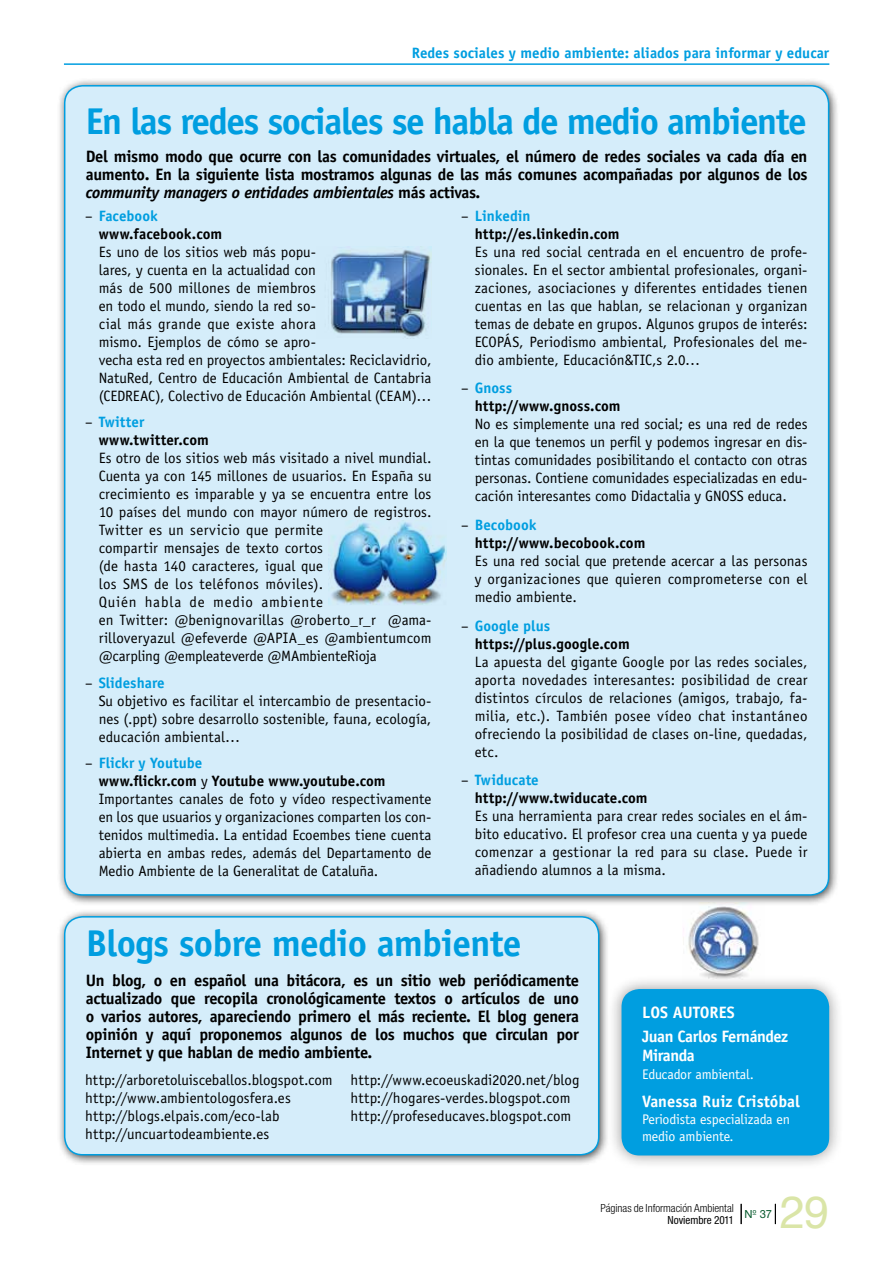
<style>
.page{position:relative;width:893px;height:1263px;background:#fff}
.page>*{position:absolute;margin:0;border:0;box-sizing:border-box;transform-origin:0 0}
.t1{font:45px "Helvetica";color:#dae5a7}
.t2{font:700 37.35px "Officina Sans Std";letter-spacing:-.04em;color:#009ee0}
.t3{font:700 37.35px "Officina Sans Std";letter-spacing:-.02em;color:#009ee0}
.t4{font:700 16.5px/18px "Officina Sans Std";letter-spacing:-.02em;color:#000;text-align:justify}
.t5{font:700 16.5px/23.7px "Officina Sans Std";letter-spacing:-.02em;color:#fff}
.t6{font:700 16.5px "Officina Sans Std";color:#fff}
.t7{font:15px/18px "Officina Sans Std";color:#000}
.t8{font:700 15px/18px "Officina Sans Std";letter-spacing:.005em;color:#000}
.t9{font:700 15px "Officina Sans Std";color:#009ee0}
.t10{font:13.95px/16.8px "Officina Sans Std";letter-spacing:-.01em;color:#fff}
.t11{font:12px "NH47";color:#000}
.t12{font:12px "NH57";color:#000}
.t13{font:12px "NH55";color:#005628}
.s1{font-style:italic}
.s2{font-weight:400}
.s3{color:#009ee0}
.s4{font-weight:700;color:#009ee0}
.s5{font-weight:700}
</style>
<div class="page">
<hr style="left:64px;top:63px;width:765px;height:2px;background:#009ee0">
<svg style="left:741px;top:1204px;width:1px;height:20px"></svg>
<svg style="left:775px;top:1204px;width:1px;height:20px"></svg>
<div style="left:607px;top:974px;width:236px;height:195px;background:#000;opacity:.4"></div>
<div style="left:621px;top:989px;width:208px;height:166px;background:#009ee0;border-radius:18px"></div>
<div style="left:56px;top:77px;width:783px;height:828px;background:#000;opacity:.75"></div>
<div style="left:65px;top:86px;width:764px;height:809px;background:#d5edfa;border-radius:18px"></div>
<div style="left:56px;top:908px;width:553px;height:258px;background:#000;opacity:.75"></div>
<div style="left:65px;top:917px;width:534px;height:238px;background:#d5edfa;border-radius:18px"></div>
<div style="left:64px;top:916px;width:535px;height:239px;border:2px solid #009ee0;border-radius:18px"></div>
<img style="left:683px;top:902px;width:81px;height:81px">
<img style="left:331px;top:246px;width:100px;height:93px">
<img style="left:328px;top:520px;width:118px;height:85px">
<p class="t9" style="left:412px;top:44px;width:419px">Redes sociales y medio ambiente: aliados para informar y educar</p>
<h2 class="t2" style="left:86px;top:98px;width:722px">En las redes sociales se habla de medio ambiente</h2>
<p class="t4" style="left:86px;top:147px;width:723px">Del mismo modo que ocurre con las comunidades virtuales, el número de redes sociales va cada día en aumento. En la siguiente lista mostramos algunas de las más comunes acompañadas por algunos de los <span class="s1">community managers o entidades ambientales</span> más activas.</p>
<p class="t8" style="left:99px;top:206px;width:125px;text-indent:-13px"><span class="s2">–</span> <span class="s3">Facebook </span>www.facebook.com</p>
<p class="t7" style="left:99px;top:243px;width:334px">Es uno de los sitios web más popu-<br>lares, y cuenta en la actualidad con<br>más de 500 millones de miembros<br>en todo el mundo, siendo la red so-<br>cial más grande que existe ahora<br>mismo. Ejemplos de cómo se apro-<br>vecha esta red en proyectos ambientales: Reciclavidrio, NatuRed, Centro de Educación Ambiental de Cantabria (CEDREAC), Colectivo de Educación Ambiental (CEAM)…</p>
<p class="t8" style="left:99px;top:413px;width:112px;text-indent:-14px"><span class="s2">–</span> <span class="s3">Twitter </span>www.twitter.com</p>
<p class="t7" style="left:99px;top:449px;width:334px">Es otro de los sitios web más visitado a nivel mundial.<br>Cuenta ya con 145 millones de usuarios. En España su crecimiento es imparable y ya se encuentra entre los 10 países del mundo con mayor número de registros.<br>Twitter es un servicio que permite<br>compartir mensajes de texto cortos<br>(de hasta 140 caracteres, igual que<br>los SMS de los teléfonos móviles).<br>Quién habla de medio ambiente<br>en Twitter: @benignovarillas @roberto_r_r @ama&shy;rilloveryazul @efeverde @APIA_es @ambientumcom @carpling @empleateverde @MAmbienteRioja</p>
<p class="t7" style="left:99px;top:674px;width:334px;text-indent:-14px">– <span class="s4">Slideshare<br></span>Su objetivo es facilitar el intercambio de presentacio&shy;nes (.ppt) sobre desarrollo sostenible, fauna, ecología, educación ambiental…</p>
<p class="t7" style="left:99px;top:754px;width:334px;text-indent:-13px">– <span class="s4">Flickr y Youtube<br></span><span class="s5">www.flickr.com</span> y <span class="s5">Youtube www.youtube.com </span>Importantes canales de foto y vídeo respectivamente en los que usuarios y organizaciones comparten los con&shy;tenidos multimedia. La entidad Ecoembes tiene cuenta abierta en ambas redes, además del Departamento de Medio Ambiente de la Generalitat de Cataluña.</p>
<p class="t8" style="left:475px;top:206px;width:146px;text-indent:-14px"><span class="s2">–</span> <span class="s3">Linkedin </span>http://es.linkedin.com</p>
<p class="t7" style="left:475px;top:243px;width:334px;text-align:justify">Es una red social centrada en el encuentro de profe&shy;sionales. En el sector ambiental profesionales, organi&shy;zaciones, asociaciones y diferentes entidades tienen cuentas en las que hablan, se relacionan y organizan temas de debate en grupos. Algunos grupos de interés:<br>ECOPÁS, Periodismo ambiental, Profesionales del me&shy;dio ambiente, Educación&amp;TIC,s 2.0…</p>
<p class="t8" style="left:475px;top:379px;width:147px;text-indent:-14px"><span class="s2">–</span> <span class="s3">Gnoss </span>http://www.gnoss.com</p>
<p class="t7" style="left:475px;top:415px;width:334px;text-align:justify">No es simplemente una red social; es una red de redes en la que tenemos un perfil y podemos ingresar en dis&shy;tintas comunidades posibilitando el contacto con otras personas. Contiene comunidades especializadas en edu&shy;cación interesantes como Didactalia y GNOSS educa.</p>
<p class="t8" style="left:475px;top:516px;width:172px;text-indent:-14px"><span class="s2">–</span> <span class="s3">Becobook </span>http://www.becobook.com</p>
<p class="t7" style="left:475px;top:552px;width:334px;text-align:justify">Es una red social que pretende acercar a las personas y organizaciones que quieren comprometerse con el medio ambiente.</p>
<p class="t8" style="left:475px;top:616px;width:156px;text-indent:-14px"><span class="s2">–</span> <span class="s3">Google plus </span>https://plus.google.com</p>
<p class="t7" style="left:475px;top:652px;width:334px;text-align:justify">La apuesta del gigante Google por las redes sociales, aporta novedades interesantes: posibilidad de crear distintos círculos de relaciones (amigos, trabajo, fa&shy;milia, etc.). También posee vídeo chat instantáneo ofreciendo la posibilidad de clases on-line, quedadas, etc.</p>
<p class="t8" style="left:475px;top:771px;width:174px;text-indent:-14px"><span class="s2">–</span> <span class="s3">Twiducate </span>http://www.twiducate.com</p>
<p class="t7" style="left:475px;top:807px;width:334px;text-align:justify">Es una herramienta para crear redes sociales en el ám&shy;bito educativo. El profesor crea una cuenta y ya puede comenzar a gestionar la red para su clase. Puede ir añadiendo alumnos a la misma.</p>
<h2 class="t3" style="left:86px;top:920px;width:437px">Blogs sobre medio ambiente</h2>
<p class="t4" style="left:86px;top:971px;width:495px">Un blog, o en español una bitácora, es un sitio web periódicamente actualizado que recopila cronológicamente textos o artículos de uno o varios autores, apareciendo primero el más reciente. El blog genera opinión y aquí proponemos algunos de los muchos que circulan por Internet y que hablan de medio ambiente.</p>
<p class="t7" style="left:85px;top:1070px;width:249px">http://arboretoluisceballos.blogspot.com http://www.ambientologosfera.es http://blogs.elpais.com/eco-lab http://uncuartodeambiente.es</p>
<p class="t7" style="left:351px;top:1070px;width:231px">http://www.ecoeuskadi2020.net/blog http://hogares-verdes.blogspot.com http://profeseducaves.blogspot.com</p>
<p class="t5" style="left:642px;top:1000px;width:148px">LOS AUTORES<br>Juan Carlos Fernández</p>
<p class="t5" style="left:642px;top:1044px;width:54px">Miranda</p>
<p class="t10" style="left:642px;top:1066px;width:113px">Educador ambiental.</p>
<p class="t6" style="left:642px;top:1091px;width:159px">Vanessa Ruiz Cristóbal</p>
<p class="t10" style="left:642px;top:1111px;width:150px">Periodista especializada en medio ambiente.</p>
<p class="t11" style="left:600px;top:1200px;width:135px">Páginas de Información Ambiental</p>
<p class="t12" style="left:667px;top:1212px;width:68px">Noviembre 2011</p>
<p class="t13" style="left:744px;top:1205px;width:29px">Nº 37</p>
<h1 class="t1" style="left:780px;top:1178px;width:51px">29</h1>
</div>
